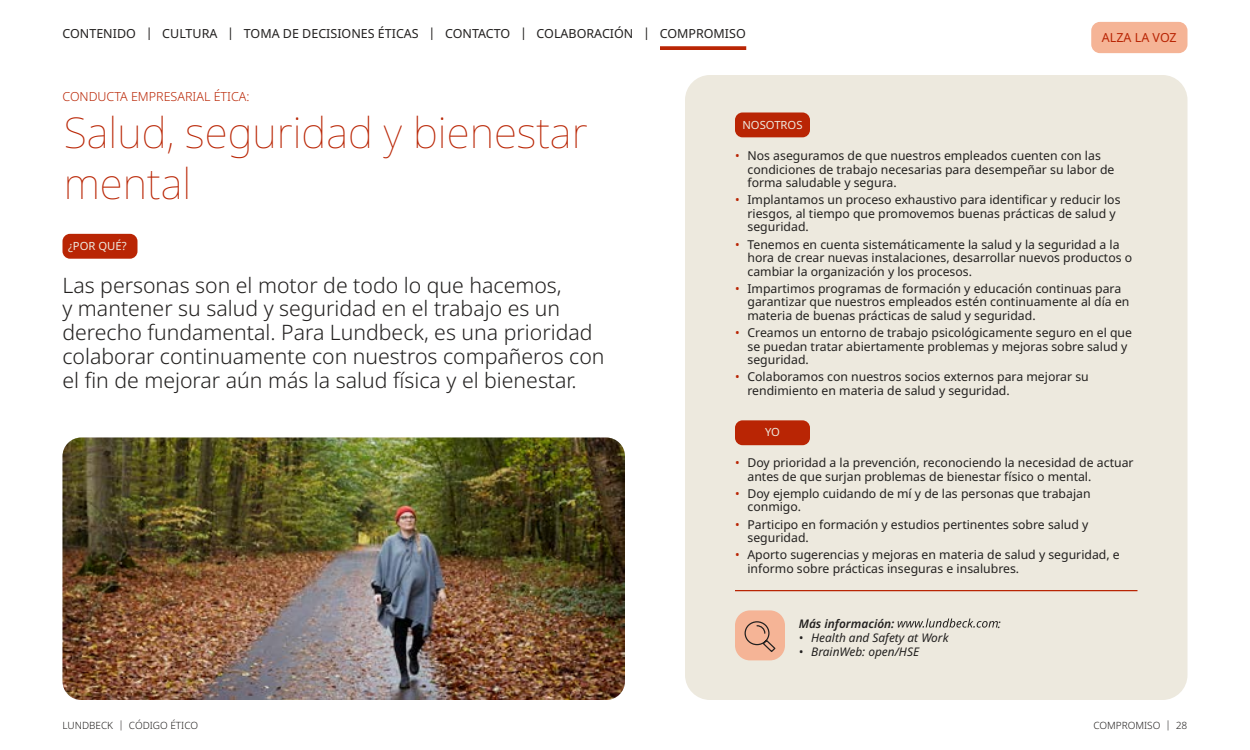
<style>
.page{position:relative;width:1250px;height:750px;background:#fff}
.page>*{position:absolute;margin:0;border:0;box-sizing:border-box;transform-origin:0 0}
.t1{font:100 42.5px/51px "Noto Sans";color:#b92504}
.t2{font:300 21.25px/23.8px "Noto Sans";color:#22201f}
.t3{font:12.5px "Noto Sans";color:#22201f}
.t4{font:300 12.5px "Noto Sans";color:#b92504}
.t5{font:12.5px "Noto Sans";color:#b92504}
.t6{font:12.25px/13.5px "Noto Sans";color:#22201f}
.t7{font:italic 11.88px "Noto Sans";color:#22201f}
.t8{font:italic 600 11.88px "Noto Sans";color:#22201f}
.t9{font:11.25px "Noto Sans";color:#ede9de}
.t10{font:300 10px "Noto Sans";color:#22201f}
.s1{color:#b92504}
</style>
<div class="page">
<div style="left:1091px;top:22px;width:97px;height:31px;background:#f5b496;border-radius:9px"></div>
<svg style="left:660px;top:46px;width:86px;height:4px"></svg>
<div style="left:685px;top:75px;width:503px;height:625px;background:#ede9de;border-radius:25px"></div>
<div style="left:735px;top:112px;width:75px;height:25px;background:#b92504;border-radius:8px"></div>
<div style="left:62px;top:234px;width:76px;height:25px;background:#b92504;border-radius:8px"></div>
<hr style="left:735px;top:590px;width:403px;height:1px;background:#b92504">
<div style="left:735px;top:610px;width:50px;height:50px;background:#f5b496;border-radius:15px"></div>
<svg style="left:898px;top:618px;width:100px;height:10px"></svg>
<svg style="left:744px;top:621px;width:32px;height:31px"></svg>
<div style="left:735px;top:420px;width:75px;height:25px;background:#b92504;border-radius:8px"></div>
<img style="left:62px;top:438px;width:563px;height:262px">
<p class="t3" style="left:146px;top:27px;width:602px">| CULTURA | TOMA DE DECISIONES ÉTICAS | CONTACTO | COLABORACIÓN | COMPROMISO</p>
<p class="t3" style="left:63px;top:27px;width:75px">CONTENIDO</p>
<p class="t5" style="left:1102px;top:30px;width:76px">ALZA LA VOZ</p>
<p class="t4" style="left:62px;top:89px;width:189px">CONDUCTA EMPRESARIAL ÉTICA:</p>
<h1 class="t1" style="left:64px;top:110px;width:525px">Salud, seguridad y bienestar mental</h1>
<p class="t9" style="left:68px;top:239px;width:60px">¿POR QUÉ?</p>
<p class="t2" style="left:62px;top:274px;width:544px">Las personas son el motor de todo lo que hacemos,<br>y mantener su salud y seguridad en el trabajo es un derecho fundamental. Para Lundbeck, es una prioridad colaborar continuamente con nuestros compañeros con el fin de mejorar aún más la salud física y el bienestar.</p>
<p class="t10" style="left:62px;top:720px;width:137px">LUNDBECK | CÓDIGO ÉTICO</p>
<p class="t9" style="left:742px;top:118px;width:62px">NOSOTROS</p>
<p class="t6" style="left:747px;top:149px;width:368px;text-indent:-12px"><span class="s1">•</span> Nos aseguramos de que nuestros empleados cuenten con las condiciones de trabajo necesarias para desempeñar su labor de forma saludable y segura.</p>
<p class="t6" style="left:747px;top:193px;width:375px;text-indent:-12px"><span class="s1">•</span> Implantamos un proceso exhaustivo para identificar y reducir los riesgos, al tiempo que promovemos buenas prácticas de salud y seguridad.</p>
<p class="t6" style="left:747px;top:238px;width:386px;text-indent:-12px"><span class="s1">•</span> Tenemos en cuenta sistemáticamente la salud y la seguridad a la hora de crear nuevas instalaciones, desarrollar nuevos productos o cambiar la organización y los procesos.</p>
<p class="t6" style="left:747px;top:282px;width:383px;text-indent:-12px"><span class="s1">•</span> Impartimos programas de formación y educación continuas para garantizar que nuestros empleados estén continuamente al día en materia de buenas prácticas de salud y seguridad.</p>
<p class="t6" style="left:747px;top:326px;width:386px;text-indent:-12px"><span class="s1">•</span> Creamos un entorno de trabajo psicológicamente seguro en el que se puedan tratar abiertamente problemas y mejoras sobre salud y seguridad.</p>
<p class="t6" style="left:747px;top:370px;width:343px;text-indent:-12px"><span class="s1">•</span> Colaboramos con nuestros socios externos para mejorar su rendimiento en materia de salud y seguridad.</p>
<p class="t9" style="left:765px;top:426px;width:16px">YO</p>
<p class="t6" style="left:747px;top:456px;width:388px;text-indent:-12px"><span class="s1">•</span> Doy prioridad a la prevención, reconociendo la necesidad de actuar antes de que surjan problemas de bienestar físico o mental.</p>
<p class="t6" style="left:747px;top:487px;width:345px;text-indent:-12px"><span class="s1">•</span> Doy ejemplo cuidando de mí y de las personas que trabajan conmigo.</p>
<p class="t6" style="left:747px;top:518px;width:343px;text-indent:-12px"><span class="s1">•</span> Participo en formación y estudios pertinentes sobre salud y seguridad.</p>
<p class="t6" style="left:747px;top:548px;width:374px;text-indent:-12px"><span class="s1">•</span> Aporto sugerencias y mejoras en materia de salud y seguridad, e informo sobre prácticas inseguras e insalubres.</p>
<p class="t8" style="left:799px;top:616px;width:97px">Más información:</p>
<p class="t7" style="left:998px;top:616px;width:5px">:</p>
<p class="t7" style="left:799px;top:631px;width:151px">• Health and Safety at Work</p>
<p class="t7" style="left:799px;top:645px;width:122px">• BrainWeb: open/HSE</p>
<p class="t10" style="left:1093px;top:720px;width:96px">COMPROMISO | 28</p>
</div>
